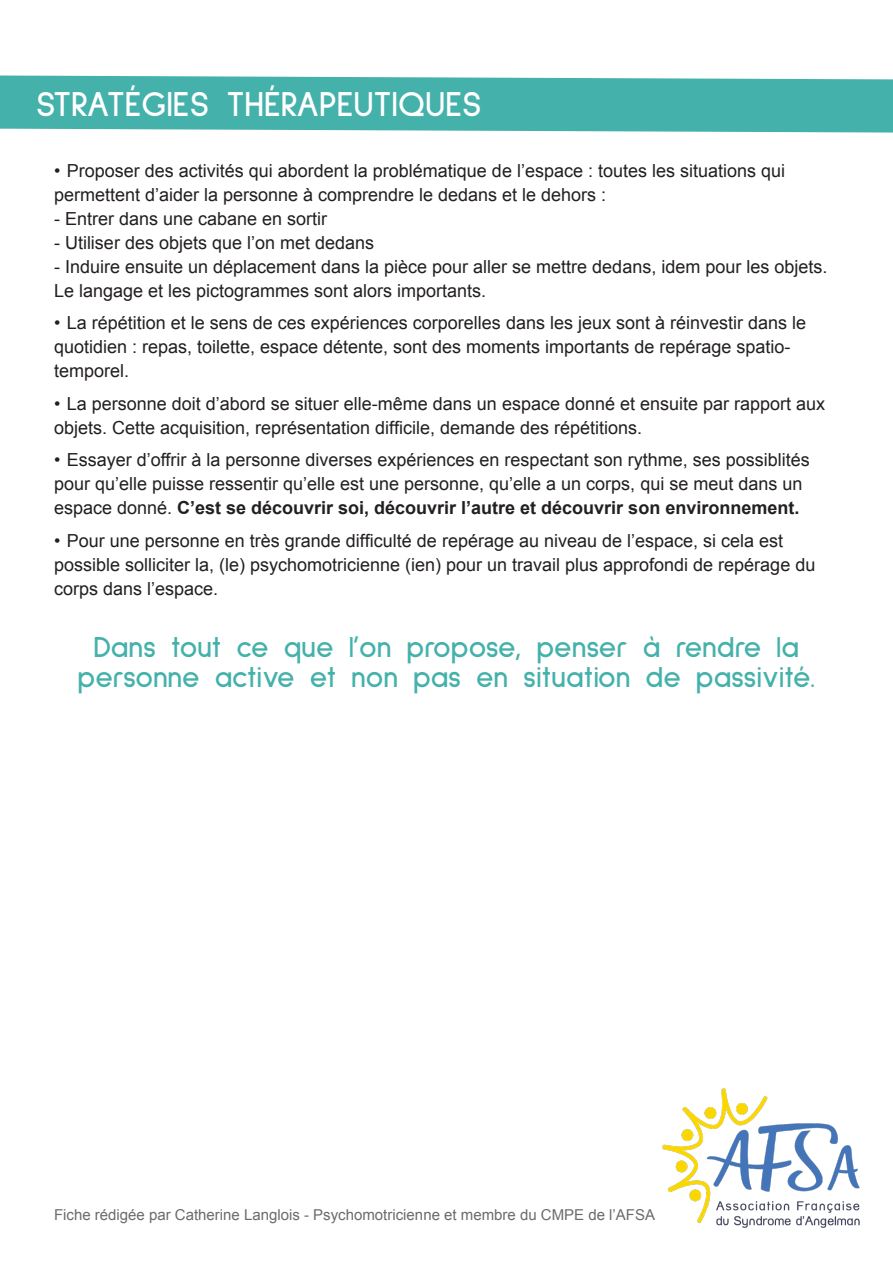
<style>
.page{position:relative;width:893px;height:1263px;background:#fff}
.page>*{position:absolute;margin:0;border:0;box-sizing:border-box;transform-origin:0 0}
.t1{font:700 36px "Sulphur Point";color:#fff}
.t2{font:700 30px/30px "Sulphur Point";color:#44b1aa;text-align:center}
.t3{font:18px/24px "Arial";color:#231f20}
.t4{font:15px "Arial";color:#6b6b6e}
.s1{font-weight:700}
</style>
<div class="page">
<img style="left:662px;top:1088px;width:198px;height:140px">
<svg style="left:0;top:75px;width:893px;height:58px;background:#53b7b1"></svg>
<p class="t1" style="left:36px;top:84px;width:447px">STRATÉGIES THÉRAPEUTIQUES</p>
<p class="t3" style="left:54px;top:159px;width:733px">• Proposer des activités qui abordent la problématique de l’espace : toutes les situations qui permettent d’aider la personne à comprendre le dedans et le dehors :</p>
<p class="t3" style="left:54px;top:207px;width:275px">- Entrer dans une cabane en sortir</p>
<p class="t3" style="left:54px;top:231px;width:322px">- Utiliser des objets que l’on met dedans</p>
<p class="t3" style="left:54px;top:255px;width:775px">- Induire ensuite un déplacement dans la pièce pour aller se mettre dedans, idem pour les objets.<br>Le langage et les pictogrammes sont alors importants.</p>
<p class="t3" style="left:54px;top:311px;width:754px">• La répétition et le sens de ces expériences corporelles dans les jeux sont à réinvestir dans le quotidien : repas, toilette, espace détente, sont des moments importants de repérage spatio&shy;temporel.</p>
<p class="t3" style="left:54px;top:392px;width:773px">• La personne doit d’abord se situer elle-même dans un espace donné et ensuite par rapport aux objets. Cette acquisition, représentation difficile, demande des répétitions.</p>
<p class="t3" style="left:54px;top:448px;width:757px">• Essayer d’offrir à la personne diverses expériences en respectant son rythme, ses possiblités pour qu’elle puisse ressentir qu’elle est une personne, qu’elle a un corps, qui se meut dans un espace donné. <span class="s1">C’est se découvrir soi, découvrir l’autre et découvrir son environnement.</span></p>
<p class="t3" style="left:54px;top:529px;width:763px">• Pour une personne en très grande difficulté de repérage au niveau de l’espace, si cela est possible solliciter la, (le) psychomotricienne (ien) pour un travail plus approfondi de repérage du corps dans l’espace.</p>
<p class="t2" style="left:78px;top:632px;width:739px">Dans tout ce que l’on propose, penser à rendre la personne active et non pas en situation de passivité.</p>
<p class="t4" style="left:54px;top:1205px;width:603px">Fiche rédigée par Catherine Langlois - Psychomotricienne et membre du CMPE de l’AFSA</p>
</div>
